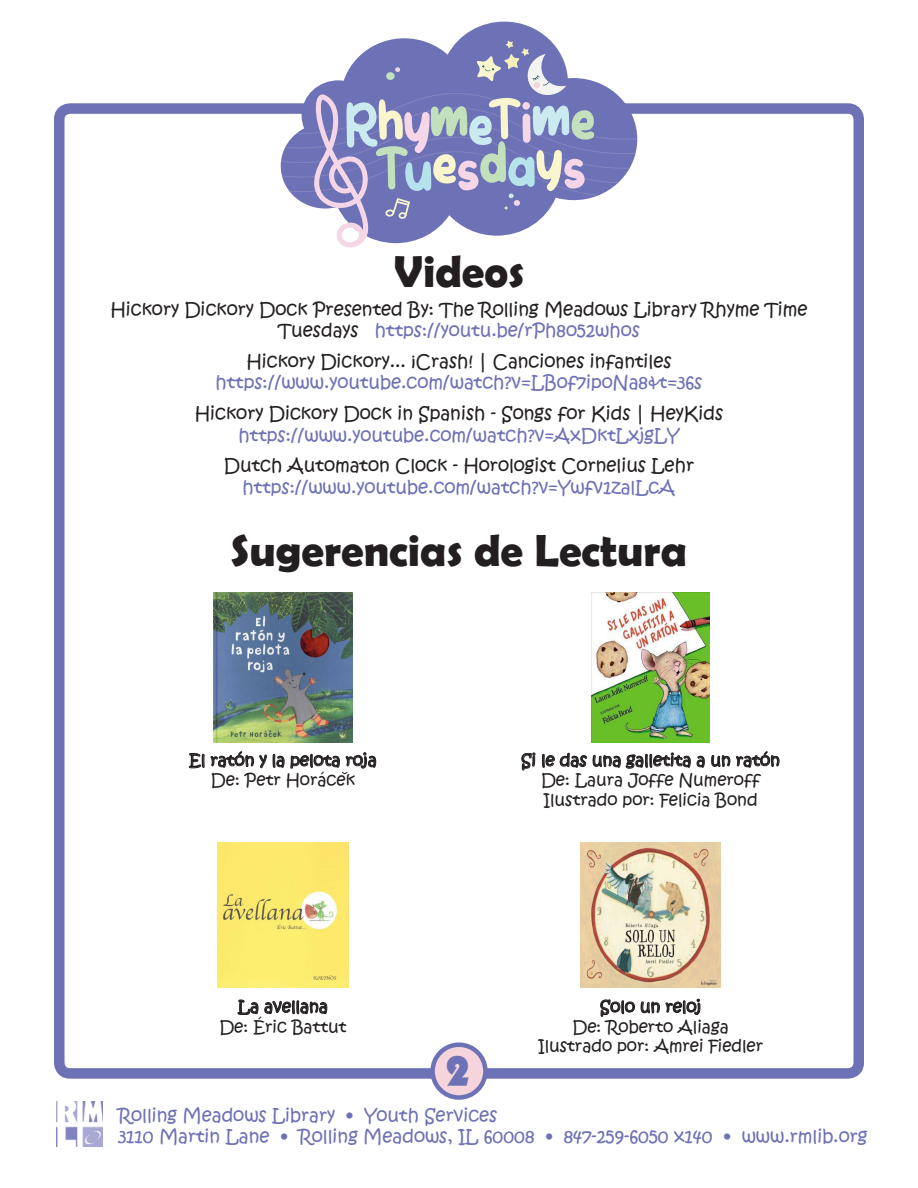
<style>
.page{position:relative;width:918px;height:1188px;background:#fff}
.page>*{position:absolute;margin:0;border:0;box-sizing:border-box;transform-origin:0 0}
.t1{font:700 45px "Berlin Sans FB Demi";color:#231f20}
.t2{font:900 43.5px "Kabob";color:#6d71b5}
.t3{font:18px "Kristen ITC";color:#6d71b5}
.t4{font:18px/21.6px "Kristen ITC";color:#231f20;text-align:center}
.t5{font:16.5px "Kristen ITC";color:#231f20}
.s1{color:#6d71b5}
</style>
<div class="page">
<div style="left:54px;top:103px;width:810px;height:976px;border:10px solid #6d71b5;border-radius:11px"></div>
<svg style="left:280px;top:21px;width:358px;height:149px"></svg>
<svg style="left:281px;top:41px;width:356px;height:206px"></svg>
<img style="left:57px;top:1102px;width:46px;height:45px">
<div style="left:433px;top:1045px;width:52px;height:53px;background:#f5d4db;border-radius:50%"></div>
<div style="left:430px;top:1042px;width:58px;height:58px;border:4px solid #6d71b5;border-radius:50%"></div>
<img style="left:581px;top:843px;width:140px;height:145px">
<img style="left:217px;top:843px;width:132px;height:145px">
<svg style="left:600px;top:998px;width:101px;height:19px"></svg>
<svg style="left:237px;top:999px;width:91px;height:16px"></svg>
<img style="left:213px;top:593px;width:140px;height:149px">
<img style="left:592px;top:593px;width:117px;height:149px">
<svg style="left:521px;top:752px;width:15px;height:19px"></svg>
<svg style="left:542px;top:752px;width:163px;height:17px"></svg>
<svg style="left:711px;top:751px;width:69px;height:17px"></svg>
<svg style="left:189px;top:751px;width:188px;height:24px"></svg>
<p class="t1" style="left:394px;top:246px;width:132px">Videos</p>
<p class="t4" style="left:110px;top:299px;width:699px">Hickory Dickory Dock Presented By: The Rolling Meadows Library Rhyme Time<br>Tuesdays <span class="s1">https://youtu.be/rPh8o52whos</span></p>
<p class="t4" style="left:246px;top:351px;width:427px">Hickory Dickory... ¡Crash! | Canciones infantiles</p>
<p class="t3" style="left:216px;top:371px;width:488px">https://www.youtube.com/watch?v=LBof7ipoNa8&amp;t=36s</p>
<p class="t4" style="left:195px;top:403px;width:530px">Hickory Dickory Dock in Spanish - Songs for Kids | HeyKids</p>
<p class="t3" style="left:239px;top:423px;width:442px">https://www.youtube.com/watch?v=AxDktLxjgLY</p>
<p class="t4" style="left:224px;top:455px;width:472px">Dutch Automaton Clock - Horologist Cornelius Lehr</p>
<p class="t3" style="left:243px;top:475px;width:434px">https://www.youtube.com/watch?v=Ywfv1zalLcA</p>
<p class="t1" style="left:231px;top:525px;width:458px">Sugerencias de Lectura</p>
<p class="t5" style="left:189px;top:749px;width:189px">El ratón y la pelota roja</p>
<p class="t5" style="left:211px;top:769px;width:146px">De: Petr Horácek</p>
<p class="t5" style="left:521px;top:749px;width:260px">Si le das una galletita a un ratón</p>
<p class="t5" style="left:541px;top:769px;width:221px">De: Laura Joffe Numeroff</p>
<p class="t5" style="left:544px;top:789px;width:216px">Ilustrado por: Felicia Bond</p>
<p class="t5" style="left:238px;top:996px;width:91px">La avellana</p>
<p class="t5" style="left:219px;top:1016px;width:129px">De: Éric Battut</p>
<p class="t2" style="left:445px;top:1045px;width:25px">2</p>
<p class="t5" style="left:600px;top:996px;width:103px">Solo un reloj</p>
<p class="t5" style="left:573px;top:1016px;width:158px">De: Roberto Aliaga</p>
<p class="t5" style="left:538px;top:1035px;width:227px">Ilustrado por: Amrei Fiedler</p>
<p class="t3" style="left:118px;top:1103px;width:381px">Rolling Meadows Library • Youth Services</p>
<p class="t3" style="left:118px;top:1125px;width:751px">3110 Martin Lane • Rolling Meadows, IL 60008 • 847-259-6050 x140 • www.rmlib.org</p>
</div>
